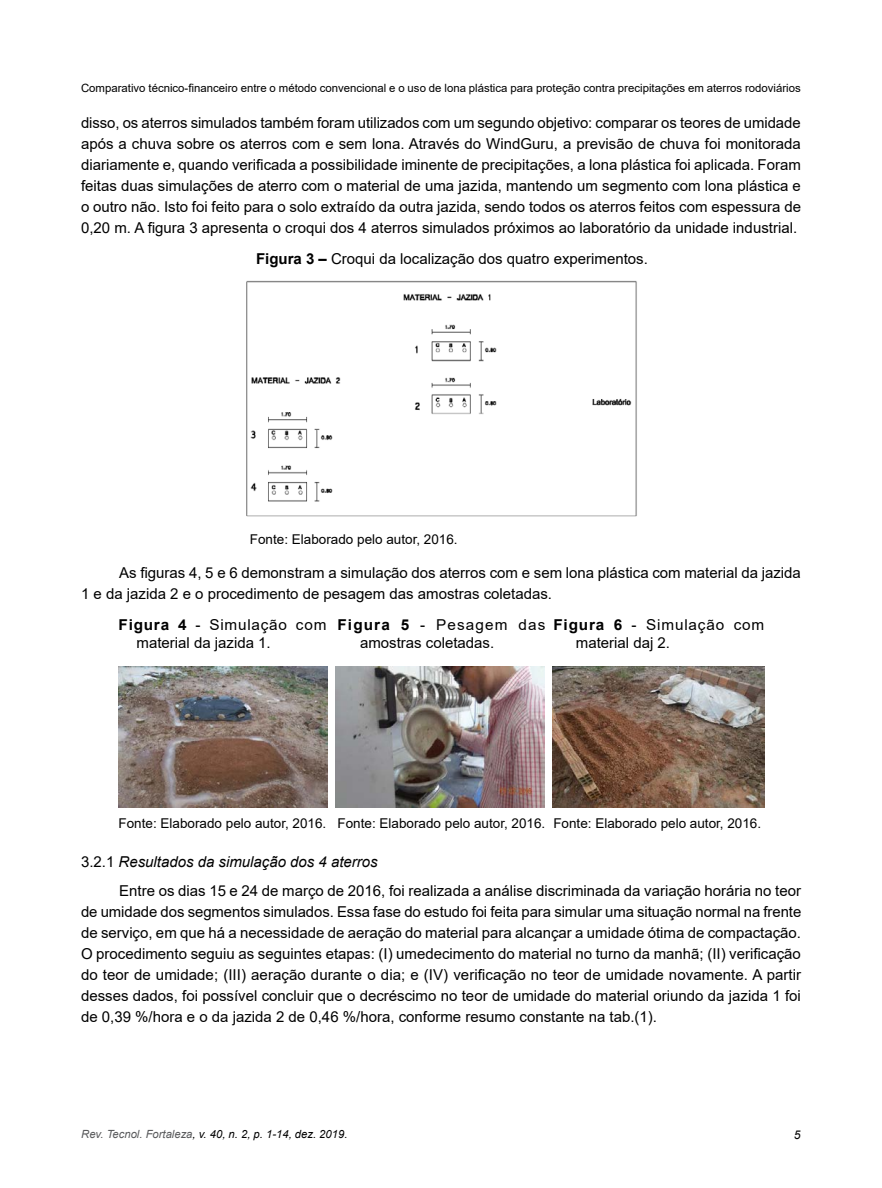
<style>
.page{position:relative;width:882px;height:1188px;background:#fff}
.page>*{position:absolute;margin:0;border:0;box-sizing:border-box;transform-origin:0 0}
.TEXTO{font:15px/21px "Arial";color:#000;text-align:justify}
.Figura{font:15px/18px "Arial";color:#000}
.Subtitulo_3{font:italic 15px "Arial";color:#000}
.Figura-2{font:15px/18px "Arial";letter-spacing:.055em;color:#000}
.legenda{font:13.5px "Arial";color:#000}
.t1{font:italic 12px "Arial";color:#000}
.t2{font:11.4px "Arial";color:#000}
.t3{font:italic 11.25px "Arial";color:#000}
.s1{font-weight:700}
.s2{font-style:normal}
.s3{color:#58595b}
</style>
<div class="page">
<img style="left:246px;top:280px;width:391px;height:237px">
<img style="left:119px;top:667px;width:208px;height:141px">
<img style="left:336px;top:666px;width:208px;height:142px">
<img style="left:553px;top:666px;width:211px;height:142px">
<p class="t2" style="left:81px;top:80px;width:721px">Comparativo técnico-financeiro entre o método convencional e o uso de lona plástica para proteção contra precipitações em aterros rodoviários</p>
<p class="TEXTO" style="left:81px;top:112px;width:722px">disso, os aterros simulados também foram utilizados com um segundo objetivo: comparar os teores de umidade após a chuva sobre os aterros com e sem lona. Através do WindGuru, a previsão de chuva foi monitorada diariamente e, quando verificada a possibilidade iminente de precipitações, a lona plástica foi aplicada. Foram feitas duas simulações de aterro com o material de uma jazida, mantendo um segmento com lona plástica e o outro não. Isto foi feito para o solo extraído da outra jazida, sendo todos os aterros feitos com espessura de 0,20 m. A figura 3 apresenta o croqui dos 4 aterros simulados próximos ao laboratório da unidade industrial.</p>
<p class="Figura" style="left:256px;top:249px;width:393px"><span class="s1">Figura 3 –</span> Croqui da localização dos quatro experimentos.</p>
<p class="legenda" style="left:250px;top:530px;width:209px">Fonte: Elaborado pelo autor, 2016.</p>
<p class="TEXTO" style="left:81px;top:562px;width:721px;text-indent:38px">As figuras 4, 5 e 6 demonstram a simulação dos aterros com e sem lona plástica com material da jazida<br>1 e da jazida 2 e o procedimento de pesagem das amostras coletadas.</p>
<p class="Figura" style="left:137px;top:615px;width:191px;text-indent:-18px"><span class="s1">Figura 4</span> - Simulação com material da jazida 1.</p>
<p class="Figura" style="left:360px;top:615px;width:187px;text-indent:-22px"><span class="s1">Figura 5</span> - Pesagem das amostras coletadas.</p>
<p class="Figura-2" style="left:576px;top:615px;width:190px;text-indent:-22px"><span class="s1">Figura 6</span> - Simulação com material daj 2.</p>
<p class="legenda" style="left:119px;top:814px;width:209px">Fonte: Elaborado pelo autor, 2016.</p>
<p class="legenda" style="left:338px;top:814px;width:209px">Fonte: Elaborado pelo autor, 2016.</p>
<p class="legenda" style="left:553px;top:814px;width:209px">Fonte: Elaborado pelo autor, 2016.</p>
<p class="Subtitulo_3" style="left:81px;top:852px;width:298px"><span class="s2">3.2.1</span> Resultados da simulação dos 4 aterros</p>
<p class="TEXTO" style="left:81px;top:881px;width:722px;text-indent:38px">Entre os dias 15 e 24 de março de 2016, foi realizada a análise discriminada da variação horária no teor de umidade dos segmentos simulados. Essa fase do estudo foi feita para simular uma situação normal na frente de serviço, em que há a necessidade de aeração do material para alcançar a umidade ótima de compactação.<br>O procedimento seguiu as seguintes etapas: (I) umedecimento do material no turno da manhã; (II) verificação do teor de umidade; (III) aeração durante o dia; e (IV) verificação no teor de umidade novamente. A partir desses dados, foi possível concluir que o decréscimo no teor de umidade do material oriundo da jazida 1 foi de 0,39 %/hora e o da jazida 2 de 0,46 %/hora, conforme resumo constante na tab.(1).</p>
<p class="t3" style="left:81px;top:1127px;width:268px"><span class="s3">Rev. Tecnol. Fortaleza</span>, v. 40, n. 2, p. 1-14, dez. 2019.</p>
<p class="t1" style="left:794px;top:1127px;width:8px">5</p>
</div>
